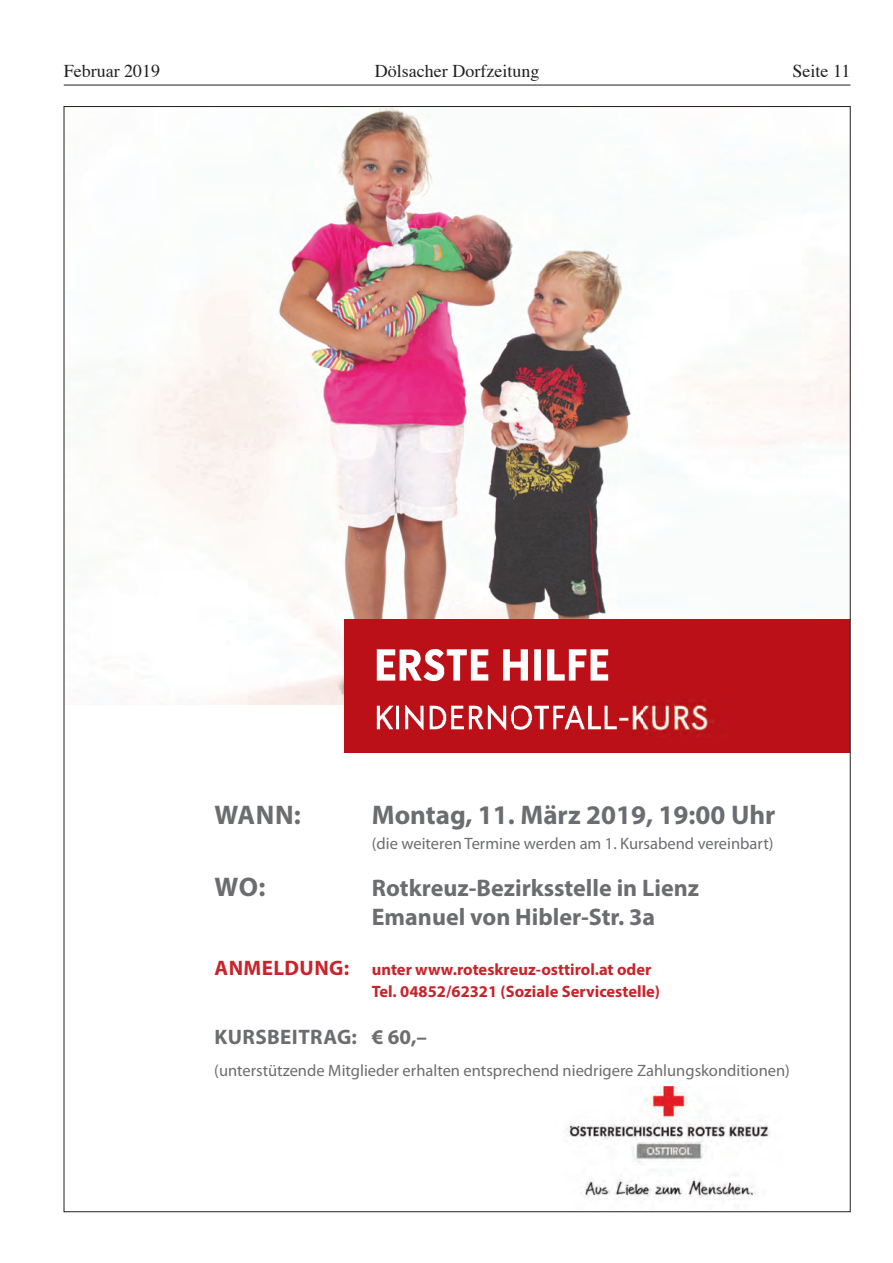
<style>
.page{position:relative;width:893px;height:1263px;background:#fff}
.page>*{position:absolute;margin:0;border:0;box-sizing:border-box;transform-origin:0 0}
.t1{font:700 27px "Myriad Pro";color:#6c6d70}
.t2{font:700 24px/28.8px "Myriad Pro";color:#6c6d70}
.t3{font:700 21px "Myriad Pro";letter-spacing:.02em;color:#6c6d70}
.t4{font:18px "Times";color:#231f20}
.t5{font:16.5px "Myriad Pro";color:#6c6d70}
.t6{font:700 16.5px/21.6px "Myriad Pro";color:#c8242b}
.s1{font-size:21px}
</style>
<div class="page">
<hr style="left:64px;top:85px;width:786px;height:1px;background:#231f20">
<img style="left:566px;top:1086px;width:204px;height:114px">
<img style="left:136px;top:108px;width:712px;height:597px">
<div style="left:345px;top:619px;width:505px;height:134px;background:#bb1018"></div>
<img style="left:376px;top:649px;width:233px;height:32px">
<img style="left:376px;top:699px;width:338px;height:35px">
<p class="t4" style="left:64px;top:54px;width:98px">Februar 2019</p>
<p class="t4" style="left:375px;top:54px;width:166px">Dölsacher Dorfzeitung</p>
<p class="t4" style="left:793px;top:54px;width:59px">Seite 11</p>
<h1 class="t1" style="left:215px;top:797px;width:88px">WANN:</h1>
<h1 class="t1" style="left:372px;top:797px;width:405px">Montag, 11. März 2019, 19:00 Uhr</h1>
<p class="t5" style="left:372px;top:833px;width:403px">(die weiteren Termine werden am 1. Kursabend vereinbart)</p>
<h1 class="t1" style="left:215px;top:869px;width:52px">WO:</h1>
<h2 class="t2" style="left:372px;top:873px;width:329px">Rotkreuz-Bezirksstelle in Lienz<br>Emanuel von Hibler-Str. 3a</h2>
<p class="t6" style="left:372px;top:958px;width:290px;text-indent:-157px"><span class="s1">ANMELDUNG:</span> unter www.roteskreuz-osttirol.at oder<br>Tel. 04852/62321 (Soziale Servicestelle)</p>
<p class="t3" style="left:215px;top:1023px;width:214px">KURSBEITRAG: € 60,–</p>
<p class="t5" style="left:214px;top:1060px;width:577px">(unterstützende Mitglieder erhalten entsprechend niedrigere Zahlungskonditionen)</p>
</div>
